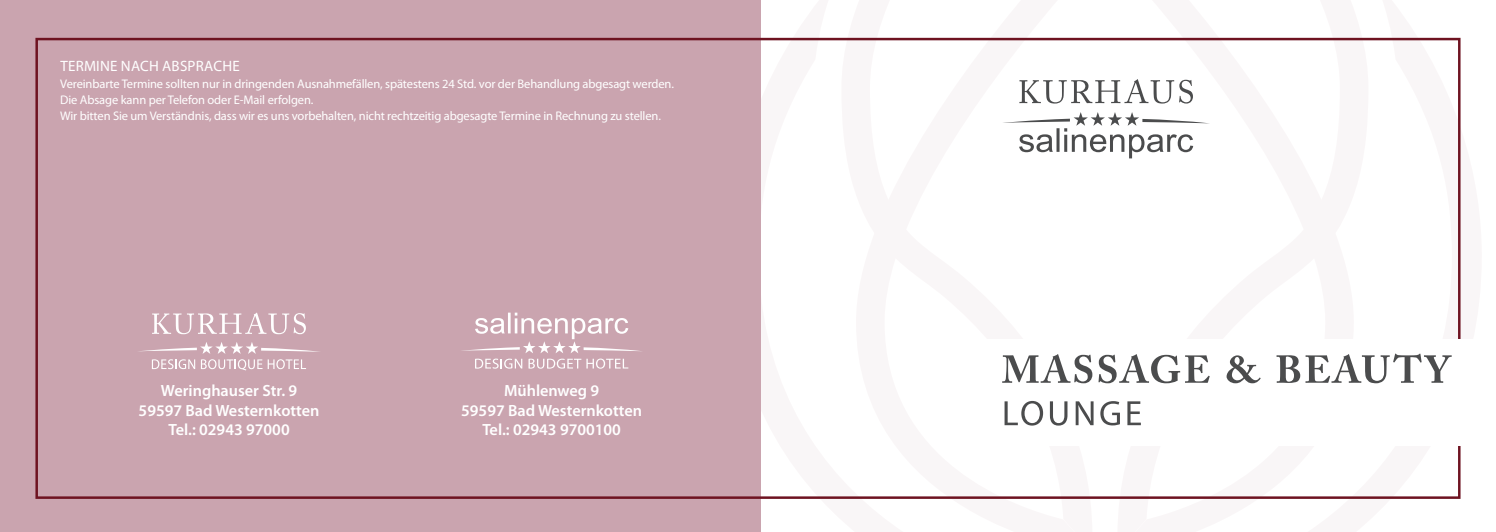
<style>
.page{position:relative;width:1496px;height:532px;background:#fff}
.page>*{position:absolute;margin:0;border:0;box-sizing:border-box;transform-origin:0 0}
.t1{font:600 16.25px/19.5px "Myriad Pro";color:#fff;text-align:center}
.t2{font:15px "Myriad Pro";letter-spacing:.015em;color:#fff}
.t3{font:12.5px/16.2px "Myriad Pro";letter-spacing:-.01em;color:#fff}
</style>
<div class="page">
<svg style="left:841px;top:37px;width:263px;height:462px"></svg>
<svg style="left:1104px;top:37px;width:264px;height:462px"></svg>
<div style="left:0;top:0;width:760px;height:531px;background:#caa4af"></div>
<svg style="left:1019px;top:79px;width:173px;height:24px"></svg>
<svg style="left:1002px;top:112px;width:208px;height:46px"></svg>
<div style="left:975px;top:339px;width:520px;height:106px;background:#fff"></div>
<svg style="left:1004px;top:401px;width:136px;height:24px"></svg>
<svg style="left:1002px;top:353px;width:449px;height:30px"></svg>
<svg style="left:462px;top:312px;width:180px;height:56px"></svg>
<svg style="left:152px;top:312px;width:154px;height:22px"></svg>
<svg style="left:139px;top:342px;width:181px;height:28px"></svg>
<p class="t2" style="left:60px;top:57px;width:181px">TERMINE NACH ABSPRACHE</p>
<p class="t3" style="left:60px;top:75px;width:615px">Vereinbarte Termine sollten nur in dringenden Ausnahmefällen, spätestens 24 Std. vor der Behandlung abgesagt werden.<br>Die Absage kann per Telefon oder E-Mail erfolgen.<br>Wir bitten Sie um Verständnis, dass wir es uns vorbehalten, nicht rechtzeitig abgesagte Termine in Rechnung zu stellen.</p>
<h1 class="t1" style="left:139px;top:380px;width:182px">Weringhauser Str. 9<br>59597 Bad Westernkotten<br>Tel.: 02943 97000</h1>
<h1 class="t1" style="left:461px;top:380px;width:182px">Mühlenweg 9<br>59597 Bad Westernkotten<br>Tel.: 02943 9700100</h1>
</div>
